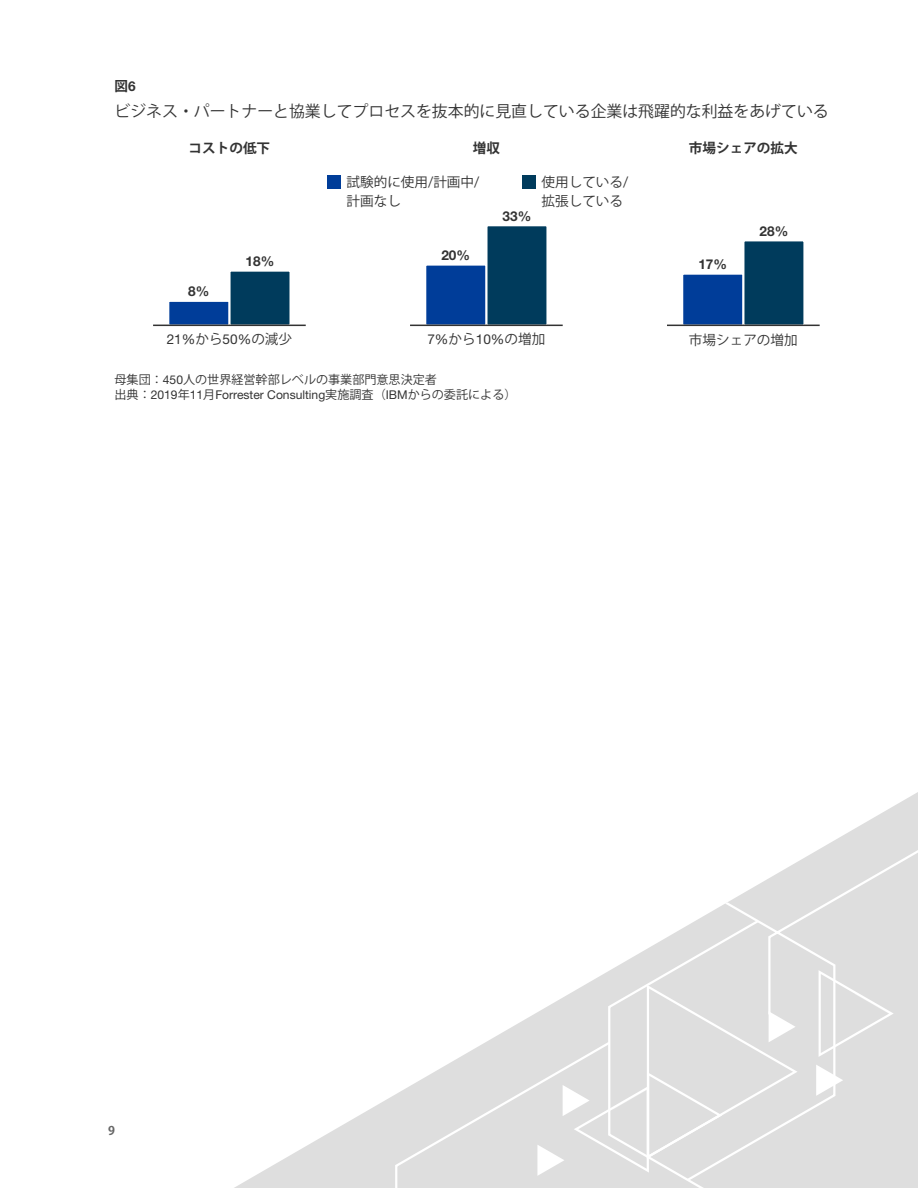
<style>
.page{position:relative;width:918px;height:1188px;background:#fff}
.page>*{position:absolute;margin:0;border:0;box-sizing:border-box;transform-origin:0 0}
.t1{font:15.9px "Koz Go Pr 6 N";color:#333}
.t2{font:13.65px/18.9px "Koz Go Pr 6 N";color:#333}
.t3{font:13.65px "Helvetica Neue LT Std";color:#333}
.t4{font:700 13.65px "Koz Go Pr 6 N";color:#333}
.t5{font:700 13.65px "Helvetica Neue LT Std";color:#333}
.t6{font:12.15px/15.1px "Koz Go Pr 6 N";color:#333}
.t7{font:700 12px "Koz Go Pr 6 N";color:#666}
.s1{font-family:"Helvetica Neue LT Std"}
.s2{font-family:"Koz Go Pr 6 N"}
</style>
<div class="page">
<svg style="left:234px;top:792px;width:684px;height:396px"></svg>
<svg style="left:394px;top:834px;width:524px;height:354px"></svg>
<div style="left:169px;top:301px;width:60px;height:24px;background:#003d99"></div>
<div style="left:168px;top:300px;width:62px;height:26px;border:2px solid #fff"></div>
<div style="left:230px;top:271px;width:60px;height:54px;background:#003b5c"></div>
<div style="left:229px;top:270px;width:62px;height:56px;border:2px solid #fff"></div>
<hr style="left:153px;top:325px;width:153px;height:1px;background:#333">
<div style="left:426px;top:265px;width:60px;height:60px;background:#003d99"></div>
<div style="left:425px;top:264px;width:62px;height:62px;border:2px solid #fff"></div>
<div style="left:487px;top:226px;width:60px;height:99px;background:#003b5c"></div>
<div style="left:486px;top:225px;width:62px;height:101px;border:2px solid #fff"></div>
<hr style="left:410px;top:325px;width:153px;height:1px;background:#333">
<div style="left:683px;top:274px;width:60px;height:51px;background:#003d99"></div>
<div style="left:682px;top:273px;width:62px;height:53px;border:2px solid #fff"></div>
<div style="left:744px;top:241px;width:60px;height:84px;background:#003b5c"></div>
<div style="left:743px;top:240px;width:62px;height:86px;border:2px solid #fff"></div>
<hr style="left:667px;top:325px;width:153px;height:1px;background:#333">
<div style="left:327px;top:175px;width:14px;height:14px;background:#003d99"></div>
<div style="left:522px;top:175px;width:14px;height:14px;background:#003b5c"></div>
<p class="t4" style="left:115px;top:78px;width:23px">図<span class="s1">6</span></p>
<p class="t1" style="left:115px;top:102px;width:716px">ビジネス・パートナーと協業してプロセスを抜本的に見直している企業は飛躍的な利益をあげている</p>
<p class="t4" style="left:189px;top:140px;width:83px">コストの低下</p>
<p class="t4" style="left:473px;top:140px;width:29px">増収</p>
<p class="t4" style="left:689px;top:140px;width:110px">市場シェアの拡大</p>
<p class="t2" style="left:347px;top:173px;width:134px">試験的に使用/計画中/計画なし</p>
<p class="t2" style="left:542px;top:173px;width:88px">使用している/拡張している</p>
<p class="t5" style="left:188px;top:283px;width:23px">8%</p>
<p class="t5" style="left:246px;top:253px;width:30px">18%</p>
<p class="t3" style="left:167px;top:331px;width:127px">21%<span class="s2">から</span>50%<span class="s2">の減少</span></p>
<p class="t5" style="left:441px;top:247px;width:30px">20%</p>
<p class="t5" style="left:503px;top:208px;width:30px">33%</p>
<p class="t3" style="left:427px;top:331px;width:119px">7%<span class="s2">から</span>10%<span class="s2">の増加</span></p>
<p class="t6" style="left:115px;top:372px;width:403px">母集団：<span class="s1">450</span>人の世界経営幹部レベルの事業部門意思決定者<br>出典：<span class="s1">2019</span>年<span class="s1">11</span>月<span class="s1">Forrester Consulting</span>実施調査（<span class="s1">IBM</span>からの委託による）</p>
<p class="t5" style="left:698px;top:256px;width:30px">17%</p>
<p class="t5" style="left:760px;top:223px;width:30px">28%</p>
<p class="t2" style="left:689px;top:331px;width:110px">市場シェアの増加</p>
<p class="t7" style="left:108px;top:1124px;width:8px">9</p>
</div>
